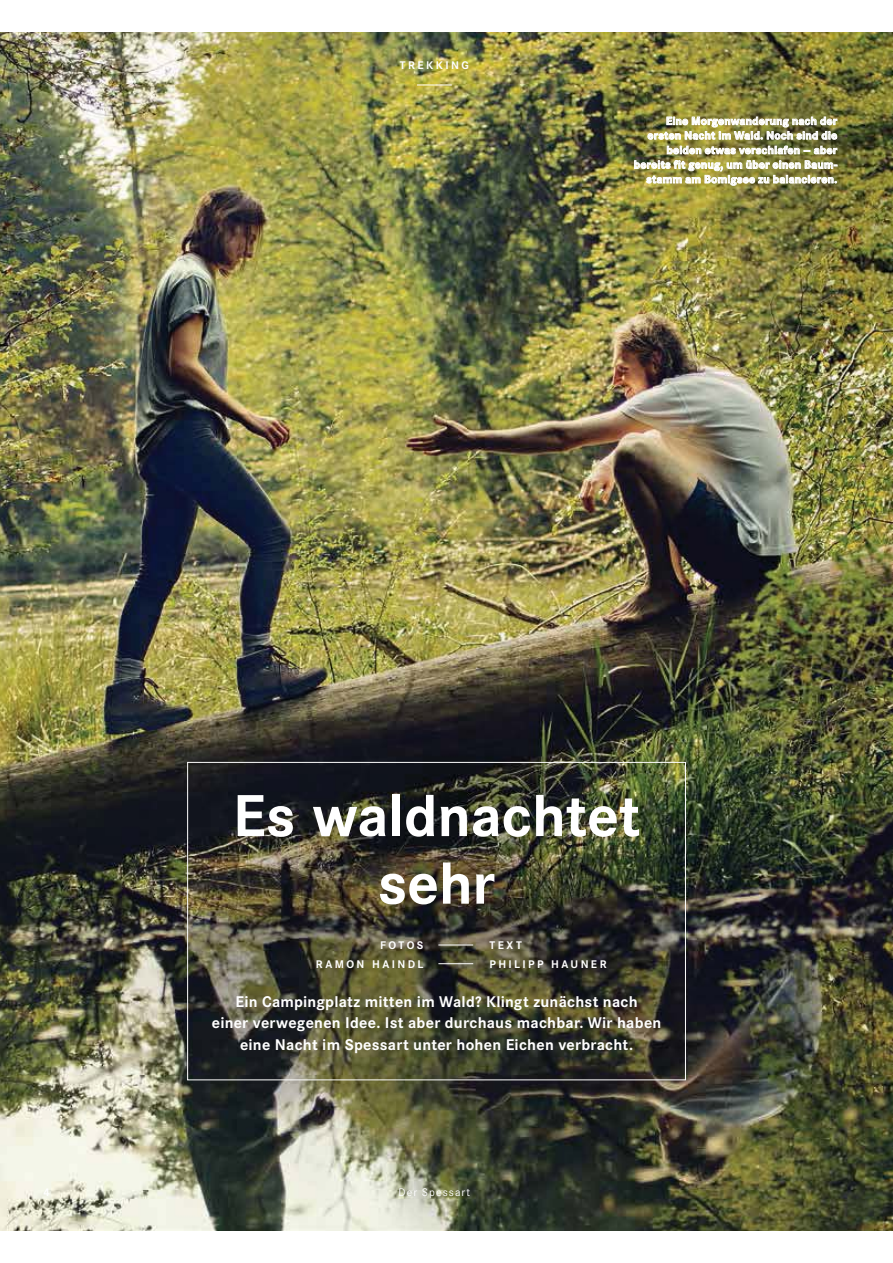
<style>
.page{position:relative;width:893px;height:1263px;background:#fff}
.page>*{position:absolute;margin:0;border:0;box-sizing:border-box;transform-origin:0 0}
.t1{font:700 61.5px/67.7px "Corporate S";letter-spacing:-.005em;color:#fff;text-align:center}
.t2{font:700 16.2px/21.5px "Corporate S";letter-spacing:.015em;color:#fff;text-align:center}
.t3{font:700 11.55px/14.5px "Corporate S";letter-spacing:.02em;color:#fff;text-align:right}
.t4{font:700 11.55px "Corporate S";letter-spacing:.21em;color:#fff}
.t5{font:700 11.55px "Corporate S";letter-spacing:.205em;color:#fff}
.t6{font:11.55px "Corporate S";letter-spacing:.095em;color:#fff}
</style>
<div class="page">
<img style="left:0;top:33px;width:893px;height:1197px">
<hr style="left:438px;top:945px;width:35px;height:1px;background:#fff">
<hr style="left:438px;top:963px;width:35px;height:1px;background:#fff">
<div style="left:187px;top:762px;width:499px;height:318px;border:1px solid #fff"></div>
<img style="left:648px;top:117px;width:189px;height:23px">
<svg style="left:667px;top:146px;width:170px;height:8px"></svg>
<img style="left:634px;top:160px;width:203px;height:25px">
<hr style="left:417px;top:85px;width:35px;height:1px;background:#fff">
<p class="t4" style="left:400px;top:60px;width:70px">TREKKING</p>
<p class="t3" style="left:634px;top:115px;width:205px">Eine Morgenwanderung nach der ersten Nacht im Wald. Noch sind die beiden etwas verschlafen – aber bereits fit genug, um über einen Baum&shy;stamm am Bomigsee zu balancieren.</p>
<p class="t1" style="left:233px;top:787px;width:409px">Es waldnachtet sehr</p>
<p class="t3" style="left:380px;top:939px;width:45px">FOTOS</p>
<p class="t3" style="left:489px;top:939px;width:34px">TEXT</p>
<p class="t4" style="left:316px;top:960px;width:109px">RAMON HAINDL</p>
<p class="t5" style="left:489px;top:960px;width:118px">PHILIPP HAUNER</p>
<p class="t2" style="left:212px;top:992px;width:451px">Ein Campingplatz mitten im Wald? Klingt zunächst nach<br>einer verwegenen Idee. Ist aber durchaus machbar. Wir haben eine Nacht im Spessart unter hohen Eichen verbracht.</p>
<p class="t3" style="left:44px;top:1186px;width:8px">4</p>
<p class="t6" style="left:398px;top:1188px;width:73px">Der Spessart</p>
</div>
